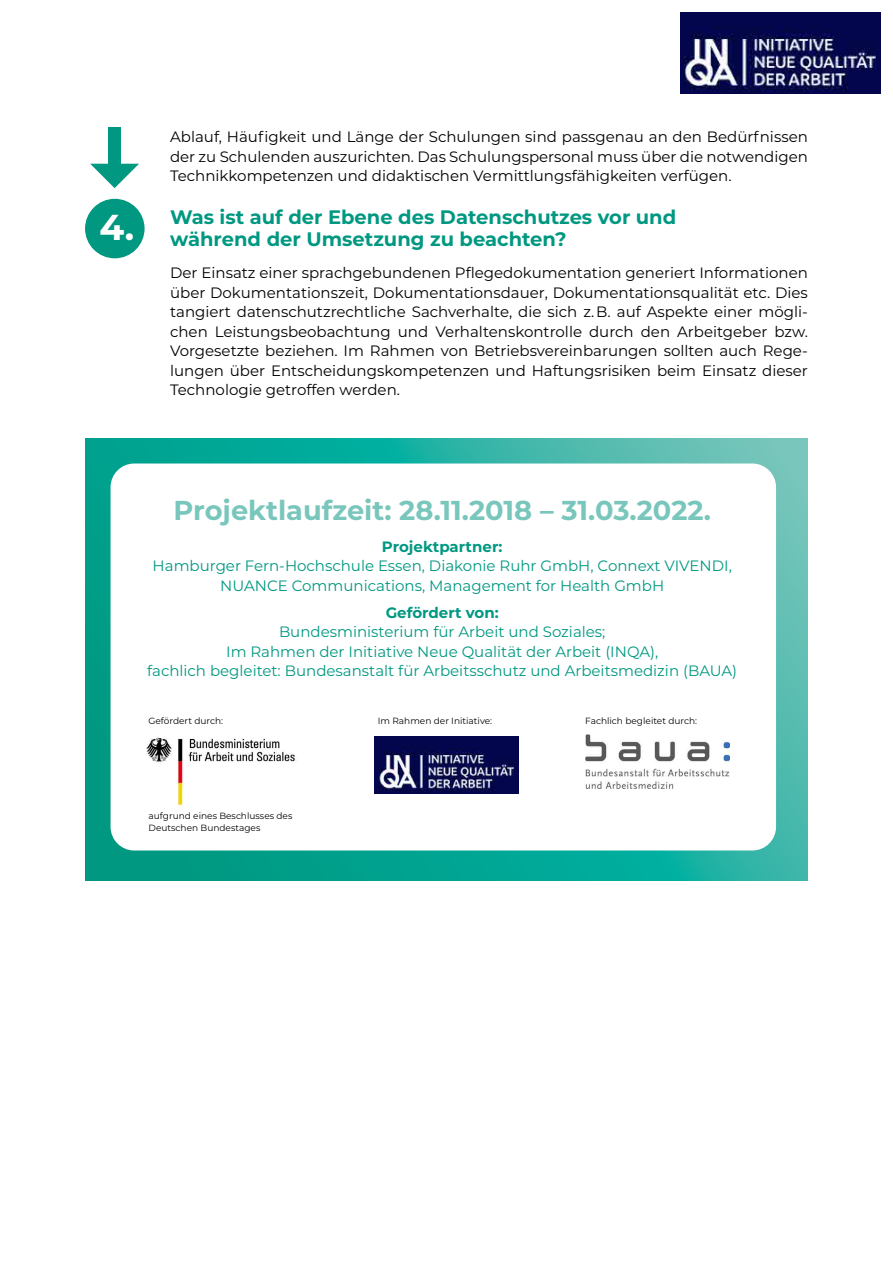
<style>
.page{position:relative;width:893px;height:1263px;background:#fff}
.page>*{position:absolute;margin:0;border:0;box-sizing:border-box;transform-origin:0 0}
.Subheadline{font:700 36px "Montserrat";color:#fff}
.Laufzeit{font:700 27.3px "Montserrat";color:#79c6bc}
.Subheadline-2{font:700 19.5px/22.5px "Montserrat";color:#009881}
.Copy{font:15px/19.5px "Montserrat";color:#000;text-align:justify}
.Copy-2{font:15px/19.5px "Montserrat";color:#009881;text-align:center}
.t1{font:9px/12px "Montserrat";color:#000}
.s1{font-weight:700}
</style>
<div class="page">
<svg style="left:85px;top:438px;width:723px;height:442px;background:#25ad9d"></svg>
<div style="left:111px;top:463px;width:665px;height:387px;background:#fff;border-radius:24px"></div>
<img style="left:146px;top:737px;width:151px;height:68px">
<img style="left:375px;top:737px;width:143px;height:56px">
<div style="left:86px;top:200px;width:58px;height:57px;background:#009881;border-radius:50%"></div>
<div style="left:85px;top:199px;width:60px;height:59px;border:2px solid #009881;border-radius:50%"></div>
<img style="left:680px;top:13px;width:200px;height:81px">
<div style="left:108px;top:128px;width:13px;height:45px;background:#009881"></div>
<svg style="left:90px;top:164px;width:49px;height:24px"></svg>
<img style="left:585px;top:734px;width:144px;height:55px">
<p class="Subheadline" style="left:99px;top:201px;width:36px">4.</p>
<p class="Copy" style="left:170px;top:126px;width:639px">Ablauf, Häufigkeit und Länge der Schulungen sind passgenau an den Bedürfnissen der zu Schulenden auszurichten. Das Schulungspersonal muss über die notwendigen Technikkompetenzen und didaktischen Vermittlungsfähigkeiten verfügen.</p>
<p class="Subheadline-2" style="left:170px;top:204px;width:508px">Was ist auf der Ebene des Datenschutzes vor und während der Umsetzung zu beachten?</p>
<p class="Copy" style="left:170px;top:263px;width:639px">Der Einsatz einer sprachgebundenen Pflegedokumentation generiert Informationen über Dokumentationszeit, Dokumentationsdauer, Dokumentationsqualität etc. Dies tangiert datenschutzrechtliche Sachverhalte, die sich z. B. auf Aspekte einer mögli&shy;chen Leistungsbeobachtung und Verhaltenskontrolle durch den Arbeitgeber bzw.<br>Vorgesetzte beziehen. Im Rahmen von Betriebsvereinbarungen sollten auch Rege&shy;lungen über Entscheidungskompetenzen und Haftungsrisiken beim Einsatz dieser Technologie getroffen werden.</p>
<p class="Laufzeit" style="left:174px;top:490px;width:539px">Projektlaufzeit: 28.11.2018 – 31.03.2022.</p>
<p class="Copy-2" style="left:153px;top:536px;width:581px"><span class="s1">Projektpartner:<br></span>Hamburger Fern-Hochschule Essen, Diakonie Ruhr GmbH, Connext VIVENDI,<br>NUANCE Communications, Management for Health GmbH</p>
<p class="Copy-2" style="left:147px;top:602px;width:591px"><span class="s1">Gefördert von:<br></span>Bundesministerium für Arbeit und Soziales;<br>Im Rahmen der Initiative Neue Qualität der Arbeit (INQA),<br>fachlich begleitet: Bundesanstalt für Arbeitsschutz und Arbeitsmedizin (BAUA)</p>
<p class="t1" style="left:149px;top:715px;width:76px">Gefördert durch:</p>
<p class="t1" style="left:378px;top:715px;width:116px">Im Rahmen der Initiative:</p>
<p class="t1" style="left:585px;top:715px;width:113px">Fachlich begleitet durch:</p>
<p class="t1" style="left:149px;top:809px;width:145px">aufgrund eines Beschlusses des<br>Deutschen Bundestages</p>
</div>
